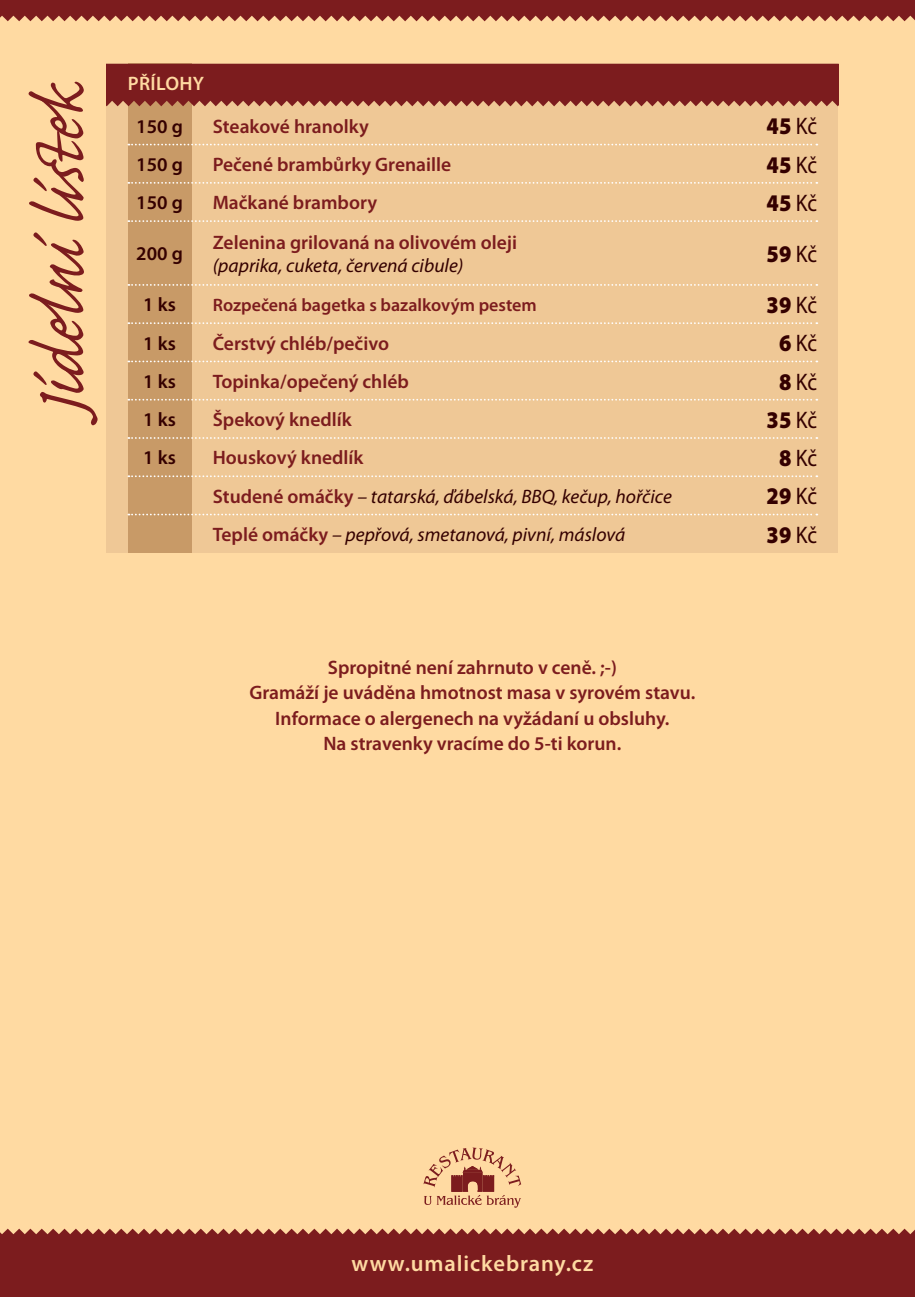
<style>
.page{position:relative;width:915px;height:1297px;background:#fff}
.page>*{position:absolute;margin:0;border:0;box-sizing:border-box;transform-origin:0 0}
.t1{font:90px "Caflisch Script Pro";color:#7c1c1e;scale:.9 1}
.t2{font:900 24px/38.2px "Myriad Pro";color:#340000;text-align:justify;scale:.9 1}
.t3{font:24px/38.2px "Myriad Pro";color:#340000;text-align:center;scale:.9 1}
.t4{font:600 22.5px "Myriad Pro";letter-spacing:.04em;color:#ffdaa2}
.t5{font:600 19.5px/38.2px "Myriad Pro";color:#7c1c1e}
.t6{font:italic 19.5px "Myriad Pro";color:#340000}
.t7{font:600 19.5px/38.2px "Myriad Pro";color:#340000;text-align:justify}
.t8{font:600 19.5px "Myriad Pro";letter-spacing:.02em;color:#ffdaa2}
.t9{font:600 18px "Myriad Pro";color:#7c1c1e}
.s1{font-weight:400}
.s2{font-weight:900}
.s3{font-weight:600;font-style:normal;color:#7c1c1e}
</style>
<div class="page">
<div style="left:0;top:0;width:914px;height:1297px;background:#ffdaa2"></div>
<svg style="left:0;top:0;width:914px;height:21px;background:#8b322d"></svg>
<div style="left:0;top:1229px;width:914px;height:68px;background:#7c1c1e"></div>
<div style="left:106px;top:64px;width:732px;height:489px;background:#efc896"></div>
<div style="left:128px;top:64px;width:63px;height:489px;background:#c89a67"></div>
<svg style="left:106px;top:64px;width:732px;height:42px;background:#822524"></svg>
<svg style="left:128px;top:144px;width:689px;height:1px"></svg>
<svg style="left:128px;top:182px;width:689px;height:2px"></svg>
<svg style="left:128px;top:220px;width:689px;height:2px"></svg>
<svg style="left:128px;top:284px;width:689px;height:2px"></svg>
<svg style="left:128px;top:322px;width:689px;height:2px"></svg>
<svg style="left:128px;top:361px;width:689px;height:1px"></svg>
<svg style="left:128px;top:399px;width:689px;height:2px"></svg>
<svg style="left:128px;top:437px;width:689px;height:2px"></svg>
<svg style="left:128px;top:475px;width:689px;height:2px"></svg>
<svg style="left:128px;top:514px;width:689px;height:1px"></svg>
<svg style="left:423px;top:1147px;width:98px;height:61px"></svg>
<h1 class="t1" style="left:-1px;top:416px;width:369px;rotate:-90deg">Jídelní lístek</h1>
<p class="t8" style="left:128px;top:76px;width:78px">PŘÍLOHY</p>
<p class="t7" style="left:136px;top:109px;width:48px">150 g 150 g 150 g</p>
<p class="t2" style="left:766px;top:109px;width:58px">45 <span class="s1">Kč </span>45 <span class="s1">Kč </span>45 <span class="s1">Kč</span></p>
<p class="t5" style="left:213px;top:225px;width:306px">Zelenina grilovaná na olivovém oleji</p>
<p class="t6" style="left:213px;top:258px;width:252px">(paprika, cuketa, červená cibule)</p>
<p class="t5" style="left:213px;top:109px;width:240px">Steakové hranolky<br>Pečené brambůrky Grenaille<br>Mačkané brambory</p>
<p class="t7" style="left:136px;top:237px;width:48px">200 g</p>
<p class="t2" style="left:766px;top:237px;width:58px">59 <span class="s1">Kč</span></p>
<p class="t9" style="left:213px;top:298px;width:325px">Rozpečená bagetka s bazalkovým pestem</p>
<p class="t5" style="left:213px;top:326px;width:198px">Čerstvý chléb/pečivo<br>Topinka/opečený chléb<br>Špekový knedlík</p>
<p class="t7" style="left:143px;top:288px;width:34px">1 ks 1 ks 1 ks 1 ks 1 ks</p>
<p class="t3" style="left:766px;top:288px;width:58px"><span class="s2">39</span> Kč<br><span class="s2">6</span> Kč<br><span class="s2">8</span> Kč<br><span class="s2">35</span> Kč</p>
<p class="t2" style="left:766px;top:479px;width:58px">29 <span class="s1">Kč</span></p>
<p class="t3" style="left:778px;top:441px;width:44px"><span class="s2">8</span> Kč</p>
<p class="t5" style="left:213px;top:441px;width:152px">Houskový knedlík</p>
<p class="t6" style="left:213px;top:489px;width:460px"><span class="s3">Studené omáčky</span> – tatarská, ďábelská, BBQ, kečup, hořčice</p>
<p class="t6" style="left:213px;top:527px;width:414px"><span class="s3">Teplé omáčky</span> – pepřová, smetanová, pivní, máslová</p>
<p class="t2" style="left:766px;top:518px;width:58px">39 <span class="s1">Kč</span></p>
<p class="t5" style="left:249px;top:656px;width:447px;line-height:25.5px;text-align:center">Spropitné není zahrnuto v ceně. ;-)<br>Gramáží je uváděna hmotnost masa v syrovém stavu.<br>Informace o alergenech na vyžádaní u obsluhy.<br>Na stravenky vracíme do 5-ti korun.</p>
<p class="t4" style="left:351px;top:1255px;width:243px">www.umalickebrany.cz</p>
</div>
